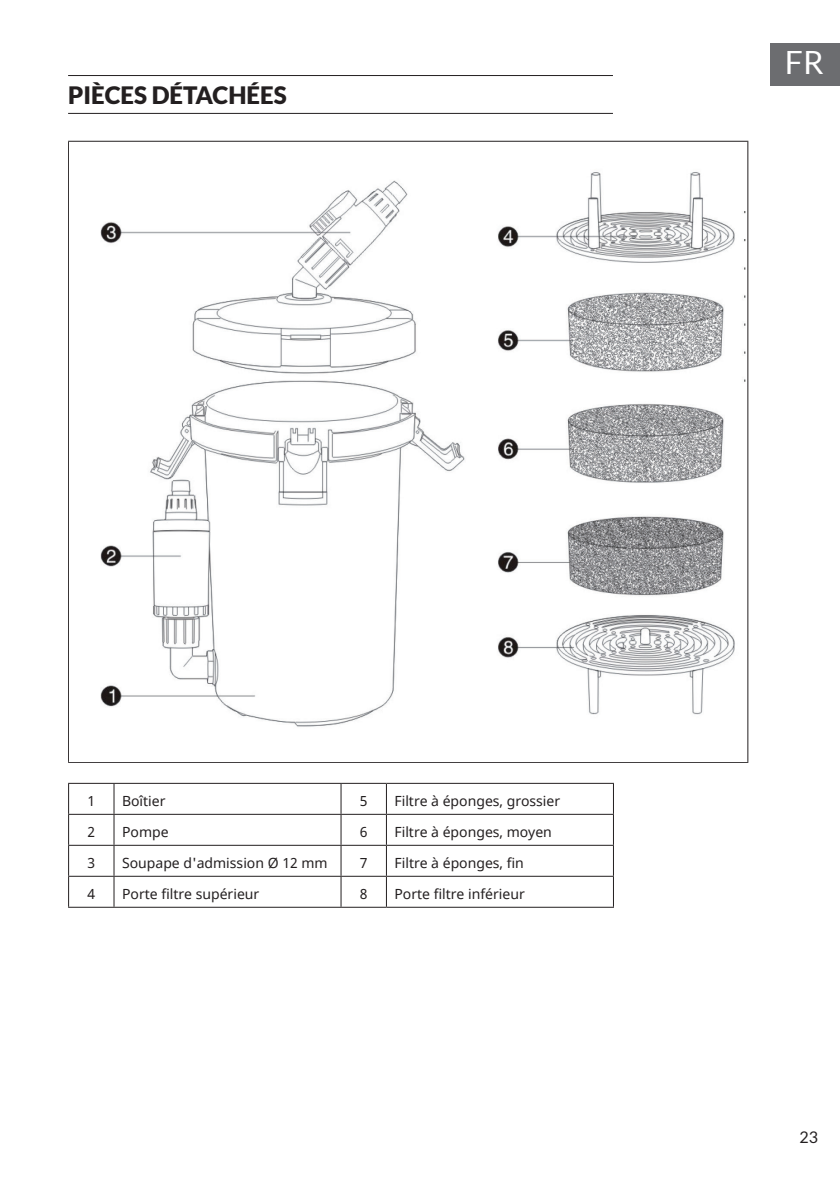
<style>
.page{position:relative;width:840px;height:1191px;background:#fff}
.page>*{position:absolute;margin:0;border:0;box-sizing:border-box;transform-origin:0 0}
.t1{font:32px "Lato";color:#fff}
.t2{font:900 24px "Lato";color:#231f20}
.t3{font:16px "Lato";color:#231f20}
.t4{font:14px "Noto Sans";color:#231f20}
</style>
<div class="page">
<div style="left:770px;top:43px;width:69px;height:42px;background:#6c6d70"></div>
<hr style="left:68px;top:75px;width:544px;height:1px;background:#231f20">
<hr style="left:68px;top:113px;width:544px;height:1px;background:#231f20">
<hr style="left:68px;top:141px;width:680px;height:1px;background:#231f20">
<hr style="left:68px;top:142px;width:1px;height:620px;background:#231f20">
<hr style="left:747px;top:142px;width:1px;height:620px;background:#231f20">
<hr style="left:68px;top:762px;width:680px;height:1px;background:#231f20">
<img style="left:100px;top:172px;width:646px;height:555px">
<hr style="left:68px;top:783px;width:46px;height:1px;background:#231f20">
<hr style="left:68px;top:784px;width:1px;height:30px;background:#231f20">
<hr style="left:114px;top:783px;width:227px;height:1px;background:#231f20">
<hr style="left:113px;top:784px;width:1px;height:30px;background:#231f20">
<hr style="left:341px;top:783px;width:45px;height:1px;background:#231f20">
<hr style="left:340px;top:784px;width:1px;height:30px;background:#231f20">
<hr style="left:386px;top:783px;width:227px;height:1px;background:#231f20">
<hr style="left:386px;top:784px;width:1px;height:30px;background:#231f20">
<hr style="left:612px;top:784px;width:1px;height:30px;background:#231f20">
<hr style="left:68px;top:814px;width:46px;height:1px;background:#231f20">
<svg style="left:68px;top:815px;width:1px;height:29px"></svg>
<hr style="left:114px;top:814px;width:227px;height:1px;background:#231f20">
<svg style="left:113px;top:815px;width:1px;height:29px"></svg>
<hr style="left:341px;top:814px;width:45px;height:1px;background:#231f20">
<svg style="left:340px;top:815px;width:1px;height:29px"></svg>
<hr style="left:386px;top:814px;width:227px;height:1px;background:#231f20">
<svg style="left:386px;top:815px;width:1px;height:29px"></svg>
<hr style="left:68px;top:844px;width:46px;height:1px;background:#231f20">
<hr style="left:68px;top:845px;width:1px;height:30px;background:#231f20">
<hr style="left:114px;top:844px;width:227px;height:1px;background:#231f20">
<hr style="left:113px;top:845px;width:1px;height:30px;background:#231f20">
<hr style="left:341px;top:844px;width:45px;height:1px;background:#231f20">
<hr style="left:340px;top:845px;width:1px;height:30px;background:#231f20">
<hr style="left:386px;top:844px;width:227px;height:1px;background:#231f20">
<hr style="left:386px;top:845px;width:1px;height:30px;background:#231f20">
<hr style="left:612px;top:845px;width:1px;height:30px;background:#231f20">
<hr style="left:68px;top:875px;width:46px;height:1px;background:#231f20">
<hr style="left:68px;top:876px;width:1px;height:30px;background:#231f20">
<hr style="left:114px;top:875px;width:227px;height:1px;background:#231f20">
<hr style="left:113px;top:876px;width:1px;height:30px;background:#231f20">
<hr style="left:341px;top:875px;width:45px;height:1px;background:#231f20">
<hr style="left:340px;top:876px;width:1px;height:30px;background:#231f20">
<hr style="left:386px;top:875px;width:227px;height:1px;background:#231f20">
<hr style="left:386px;top:876px;width:1px;height:30px;background:#231f20">
<hr style="left:612px;top:876px;width:1px;height:30px;background:#231f20">
<hr style="left:68px;top:906px;width:46px;height:1px;background:#231f20">
<hr style="left:114px;top:906px;width:227px;height:1px;background:#231f20">
<hr style="left:341px;top:906px;width:45px;height:1px;background:#231f20">
<hr style="left:386px;top:906px;width:227px;height:1px;background:#231f20">
<h2 class="t2" style="left:68px;top:82px;width:220px">PIÈCES DÉTACHÉES</h2>
<h1 class="t1" style="left:784px;top:45px;width:40px">FR</h1>
<p class="t4" style="left:87px;top:791px;width:9px">1</p>
<p class="t4" style="left:122px;top:791px;width:45px">Boîtier</p>
<p class="t4" style="left:359px;top:791px;width:9px">5</p>
<p class="t4" style="left:394px;top:791px;width:167px">Filtre à éponges, grossier</p>
<p class="t4" style="left:87px;top:822px;width:9px">2</p>
<p class="t4" style="left:122px;top:822px;width:48px">Pompe</p>
<p class="t4" style="left:359px;top:822px;width:9px">6</p>
<p class="t4" style="left:394px;top:822px;width:159px">Filtre à éponges, moyen</p>
<p class="t4" style="left:87px;top:853px;width:9px">3</p>
<p class="t4" style="left:122px;top:853px;width:207px">Soupape d'admission Ø 12 mm</p>
<p class="t4" style="left:360px;top:853px;width:9px">7</p>
<p class="t4" style="left:394px;top:853px;width:131px">Filtre à éponges, fin</p>
<p class="t4" style="left:87px;top:884px;width:9px">4</p>
<p class="t4" style="left:122px;top:884px;width:139px">Porte filtre supérieur</p>
<p class="t4" style="left:360px;top:884px;width:9px">8</p>
<p class="t4" style="left:394px;top:884px;width:132px">Porte filtre inférieur</p>
<p class="t3" style="left:799px;top:1128px;width:20px">23</p>
</div>
